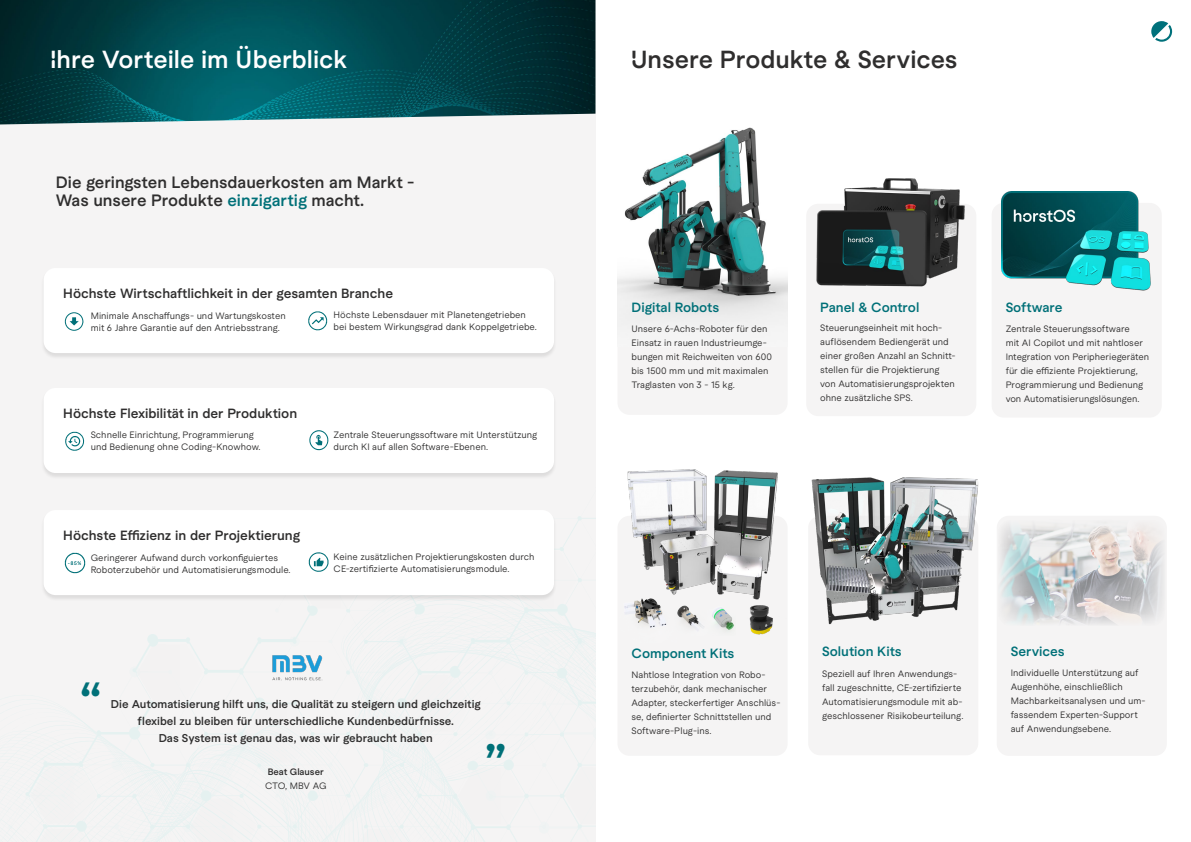
<style>
.page{position:relative;width:1191px;height:842px;background:#fff}
.page>*{position:absolute;margin:0;border:0;box-sizing:border-box;transform-origin:0 0}
.t1{font:600 48px "Macan";color:#007078}
.t2{font:600 24px "Macan";color:#fff}
.t3{font:600 24px "Macan";color:#2f2e2e}
.t4{font:600 16px/18px "Macan";color:#2f2e2e}
.t5{font:600 13px "Macan";color:#2f2e2e}
.t6{font:600 13px "Macan";color:#007078}
.t7{font:600 11px/17px "Macan";color:#2f2e2e;text-align:center}
.t8{font:9px/14px "Macan";color:#2f2e2e}
.t9{font:600 9px "Macan";color:#2f2e2e}
.s1{font-family:"Macan Stencil"}
.s2{color:#007078}
</style>
<div class="page">
<div style="left:0;top:0;width:595px;height:841px;background:#f5f4f4"></div>
<svg style="left:0;top:661px;width:259px;height:181px"></svg>
<svg style="left:259px;top:617px;width:336px;height:225px"></svg>
<img style="left:257px;top:650px;width:77px;height:35px">
<img style="left:0;top:0;width:595px;height:124px">
<svg style="left:1151px;top:21px;width:21px;height:21px"></svg>
<div style="left:40px;top:268px;width:517px;height:91px;background:#e7e6e6"></div>
<div style="left:44px;top:268px;width:510px;height:85px;background:#fff;border-radius:12px"></div>
<div style="left:808px;top:516px;width:170px;height:239px;background:#f5f4f4;border-radius:12px"></div>
<div style="left:996px;top:516px;width:170px;height:240px;background:#f5f4f4;border-radius:12px"></div>
<img style="left:811px;top:477px;width:167px;height:148px">
<img style="left:1000px;top:520px;width:165px;height:104px">
<svg style="left:64px;top:312px;width:20px;height:19px"></svg>
<svg style="left:308px;top:311px;width:19px;height:20px"></svg>
<div style="left:40px;top:388px;width:517px;height:91px;background:#e7e6e6"></div>
<div style="left:44px;top:388px;width:510px;height:85px;background:#fff;border-radius:12px"></div>
<svg style="left:65px;top:431px;width:20px;height:20px"></svg>
<svg style="left:309px;top:430px;width:20px;height:21px"></svg>
<div style="left:40px;top:510px;width:517px;height:91px;background:#2f2e2e;opacity:.12"></div>
<div style="left:44px;top:510px;width:510px;height:85px;background:#fff;border-radius:12px"></div>
<svg style="left:65px;top:553px;width:20px;height:21px"></svg>
<svg style="left:298px;top:552px;width:65px;height:57px"></svg>
<div style="left:617px;top:516px;width:170px;height:240px;background:#f5f4f4;border-radius:12px"></div>
<img style="left:627px;top:469px;width:160px;height:131px">
<img style="left:677px;top:605px;width:57px;height:26px">
<img style="left:624px;top:589px;width:52px;height:39px">
<img style="left:749px;top:605px;width:24px;height:30px">
<div style="left:617px;top:203px;width:170px;height:212px;background:#f5f4f4;border-radius:12px"></div>
<img style="left:617px;top:127px;width:159px;height:188px">
<div style="left:991px;top:203px;width:170px;height:215px;background:#f5f4f4;border-radius:12px"></div>
<div style="left:806px;top:204px;width:170px;height:212px;background:#f5f4f4;border-radius:12px"></div>
<img style="left:770px;top:157px;width:195px;height:146px">
<img style="left:1001px;top:192px;width:160px;height:99px">
<h2 class="t2" style="left:50px;top:41px;width:299px"><span class="s1">I</span>hre Vorteile im Überblick</h2>
<h2 class="t3" style="left:631px;top:41px;width:328px"><span class="s1">U</span>nsere Produkte &amp; Services</h2>
<h3 class="t4" style="left:56px;top:172px;width:360px">Die geringsten Lebensdauerkosten am Markt -<br>Was unsere Produkte <span class="s2">einzigartig</span> macht.</h3>
<h3 class="t5" style="left:63px;top:284px;width:331px">Höchste Wirtschaftlichkeit in der gesamten Branche</h3>
<p class="t8" style="left:91px;top:309px;width:196px;line-height:12px">Minimale Anschaffungs- und Wartungskosten mit 6 Jahre Garantie auf den Antriebsstrang.</p>
<p class="t8" style="left:333px;top:308px;width:205px;line-height:12px">Höchste Lebensdauer mit Planetengetrieben bei bestem Wirkungsgrad dank Koppelgetriebe.</p>
<h3 class="t5" style="left:63px;top:403px;width:235px">Höchste Flexibilität in der Produktion</h3>
<p class="t8" style="left:91px;top:429px;width:171px;line-height:12px">Schnelle Einrichtung, Programmierung und Bedienung ohne Coding-Knowhow.</p>
<h3 class="t5" style="left:63px;top:526px;width:238px">Höchste Effizienz in der Projektierung</h3>
<p class="t8" style="left:91px;top:551px;width:201px;line-height:12px">Geringerer Aufwand durch vorkonfiguiertes<br>Roboterzubehör und Automatisierungsmodule.</p>
<p class="t8" style="left:333px;top:428px;width:205px;line-height:12px">Zentrale Steuerungssoftware mit Unterstützung durch KI auf allen Software-Ebenen.</p>
<p class="t8" style="left:333px;top:550px;width:202px;line-height:12px">Keine zusätzlichen Projektierungskosten durch<br>CE-zertifizierte Automatisierungsmodule.</p>
<h1 class="t1" style="left:80px;top:663px;width:23px">“</h1>
<p class="t7" style="left:111px;top:695px;width:371px">Die Automatisierung hilft uns, die Qualität zu steigern und gleichzeitig flexibel zu bleiben für unterschiedliche Kundenbedürfnisse.<br>Das System ist genau das, was wir gebraucht haben</p>
<p class="t9" style="left:268px;top:764px;width:57px">Beat Glauser</p>
<p class="t8" style="left:265px;top:778px;width:63px">CTO, MBV AG</p>
<h1 class="t1" style="left:485px;top:697px;width:23px">„</h1>
<h3 class="t6" style="left:631px;top:297px;width:89px">Digital Robots</h3>
<p class="t8" style="left:631px;top:321px;width:142px">Unsere 6-Achs-Roboter für den<br>Einsatz in rauen Industrieumge&shy;bungen mit Reichweiten von 600 bis 1500 mm und mit maximalen<br>Traglasten von 3 - 15 kg.</p>
<h3 class="t6" style="left:820px;top:297px;width:101px">Panel &amp; Control</h3>
<h3 class="t6" style="left:1005px;top:297px;width:58px">Software</h3>
<p class="t8" style="left:1005px;top:321px;width:145px">Zentrale Steuerungssoftware<br>mit AI Copilot und mit nahtloser Integration von Peripheriegeräten für die effiziente Projektierung, Programmierung und Bedienung von Automatisierungslösungen.</p>
<p class="t8" style="left:820px;top:320px;width:137px">Steuerungseinheit mit hoch&shy;auflösendem Bediengerät und einer großen Anzahl an Schnitt&shy;stellen für die Projektierung von Automatisierungsprojekten ohne zusätzliche SPS.</p>
<h3 class="t6" style="left:631px;top:643px;width:104px">Component Kits</h3>
<p class="t8" style="left:631px;top:667px;width:150px">Nahtlose Integration von Robo&shy;terzubehör, dank mechanischer<br>Adapter, steckerfertiger Anschlüs&shy;se, definierter Schnittstellen und<br>Software-Plug-ins.</p>
<h3 class="t6" style="left:822px;top:642px;width:81px">Solution Kits</h3>
<p class="t8" style="left:822px;top:666px;width:143px">Speziell auf Ihren Anwendungs&shy;fall zugeschnitte, CE-zertifizierte Automatisierungsmodule mit ab&shy;geschlossener Risikobeurteilung.</p>
<h3 class="t6" style="left:1010px;top:642px;width:56px">Services</h3>
<p class="t8" style="left:1010px;top:665px;width:136px">Individuelle Unterstützung auf<br>Augenhöhe, einschließlich<br>Machbarkeitsanalysen und um&shy;fassendem Experten-Support auf Anwendungsebene.</p>
</div>
